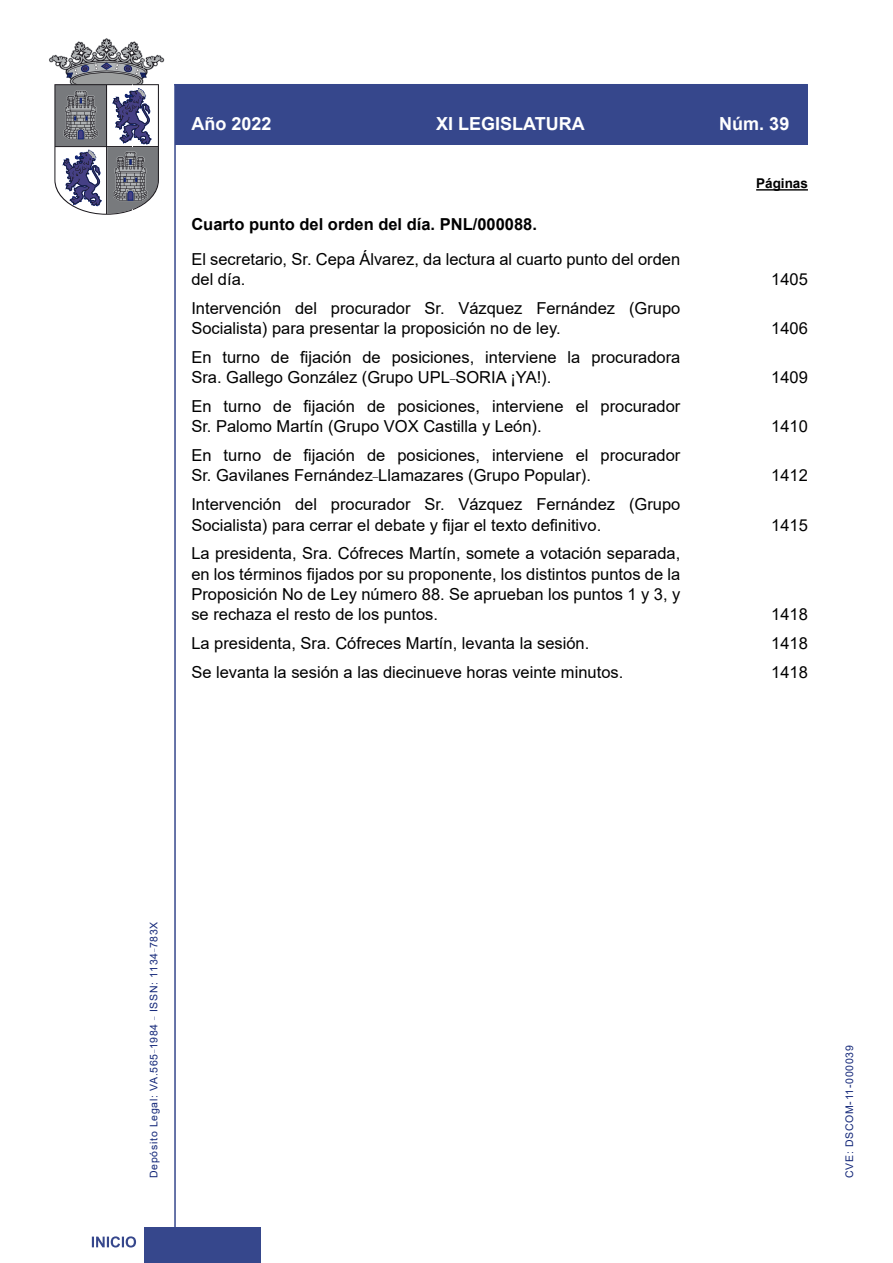
<style>
.page{position:relative;width:893px;height:1263px;background:#fff}
.page>*{position:absolute;margin:0;border:0;box-sizing:border-box;transform-origin:0 0}
.t1{font:700 18px "Arial";color:#fff}
.Sumario{font:16.5px/20.2px "Arial";color:#000}
.SumarioEpigrafe{font:700 16.5px "Arial";color:#000}
.Paginas2mm{font:700 13.5px "Arial";color:#000}
.t2{font:10.5px "Arial";letter-spacing:.065em;color:#122678}
</style>
<div class="page">
<hr style="left:174px;top:84px;width:2px;height:1179px;background:#36478c">
<div style="left:144px;top:1227px;width:117px;height:36px;background:#36478c"></div>
<hr style="left:174px;top:84px;width:634px;height:1px;background:#36478c">
<svg style="left:92px;top:1236px;width:44px;height:11px"></svg>
<div style="left:175px;top:85px;width:633px;height:60px;background:#36478c"></div>
<svg style="left:49px;top:38px;width:115px;height:177px"></svg>
<hr style="left:756px;top:189px;width:52px;height:2px;background:#000">
<p class="t1" style="left:191px;top:111px;width:82px">Año 2022</p>
<p class="t1" style="left:436px;top:111px;width:150px">XI LEGISLATURA</p>
<p class="t1" style="left:719px;top:111px;width:72px">Núm. 39</p>
<p class="SumarioEpigrafe" style="left:191px;top:212px;width:347px">Cuarto punto del orden del día. PNL/000088.</p>
<p class="Sumario" style="left:191px;top:249px;width:490px">El secretario, Sr. Cepa Álvarez, da lectura al cuarto punto del orden del día.</p>
<p class="Sumario" style="left:191px;top:298px;width:490px">Intervención del procurador Sr. Vázquez Fernández (Grupo<br>Socialista) para presentar la proposición no de ley.</p>
<p class="Sumario" style="left:191px;top:347px;width:490px">En turno de fijación de posiciones, interviene la procuradora<br>Sra. Gallego González (Grupo UPL<sup>_</sup>SORIA ¡YA!).</p>
<p class="Sumario" style="left:191px;top:396px;width:490px">En turno de fijación de posiciones, interviene el procurador<br>Sr. Palomo Martín (Grupo VOX Castilla y León).</p>
<p class="Sumario" style="left:191px;top:445px;width:490px">En turno de fijación de posiciones, interviene el procurador<br>Sr. Gavilanes Fernández<sup>_</sup>Llamazares (Grupo Popular).</p>
<p class="Sumario" style="left:191px;top:494px;width:490px">Intervención del procurador Sr. Vázquez Fernández (Grupo<br>Socialista) para cerrar el debate y fijar el texto definitivo.</p>
<p class="Sumario" style="left:191px;top:543px;width:490px;text-align:justify">La presidenta, Sra. Cófreces Martín, somete a votación separada, en los términos fijados por su proponente, los distintos puntos de la Proposición No de Ley número 88. Se aprueban los puntos 1 y 3, y se rechaza el resto de los puntos.</p>
<p class="Paginas2mm" style="left:756px;top:174px;width:53px">Páginas</p>
<p class="Sumario" style="left:771px;top:269px;width:38px">1405</p>
<p class="Sumario" style="left:771px;top:318px;width:38px">1406</p>
<p class="Sumario" style="left:771px;top:367px;width:38px">1409</p>
<p class="Sumario" style="left:771px;top:416px;width:38px">1410</p>
<p class="Sumario" style="left:771px;top:465px;width:38px">1412</p>
<p class="Sumario" style="left:771px;top:514px;width:38px">1415</p>
<p class="Sumario" style="left:771px;top:604px;width:38px">1418</p>
<p class="Sumario" style="left:191px;top:633px;width:400px">La presidenta, Sra. Cófreces Martín, levanta la sesión.</p>
<p class="Sumario" style="left:771px;top:633px;width:38px">1418</p>
<p class="Sumario" style="left:191px;top:661px;width:433px">Se levanta la sesión a las diecinueve horas veinte minutos.</p>
<p class="Sumario" style="left:771px;top:661px;width:38px">1418</p>
<p class="t2" style="left:146px;top:1178px;width:258px;rotate:-90deg">Depósito Legal: VA.565<sup>_</sup>1984 <sup>_</sup> ISSN: 1134<sup>_</sup>783X</p>
<p class="t2" style="left:842px;top:1178px;width:134px;rotate:-90deg">CVE: DSCOM-11-000039</p>
</div>
